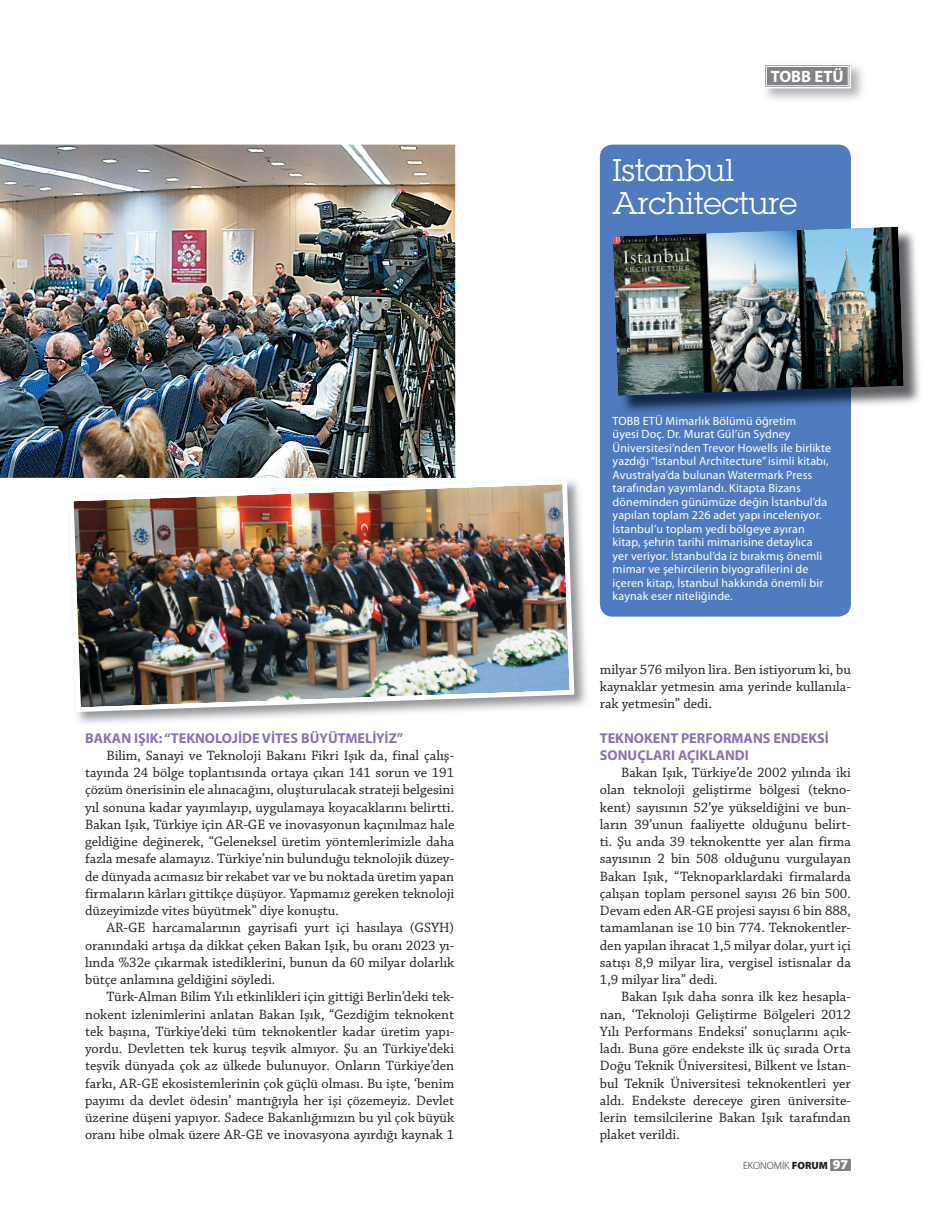
<style>
.page{position:relative;width:936px;height:1212px;background:#fff}
.page>*{position:absolute;margin:0;border:0;box-sizing:border-box;transform-origin:0 0}
.t1{font:30.75px/32.5px "Lubalin Graph Turk";color:#fff}
.t2{font:700 16.5px "Myriad Pro";color:#fff}
.t3{font:14.25px/17.2px "Chaparral Pro";color:#231f20;text-align:justify}
.t4{font:700 14.25px/17.2px "Myriad Pro";color:#8972b3}
.t5{font:12px/13.5px "Myriad Pro";letter-spacing:.01em;color:#fff}
.t6{font:300 10.5px "Myriad Pro";color:#231f20}
.s1{font-weight:900}
.s2{font-weight:900;font-size:13.5px;color:#fff}
.s3{font-weight:900;font-size:9px;color:#808285}
</style>
<div class="page">
<img style="left:0;top:145px;width:455px;height:333px">
<div style="left:830px;top:1159px;width:20px;height:12px;background:#808285"></div>
<svg style="left:763px;top:63px;width:88px;height:26px"></svg>
<div style="left:766px;top:66px;width:82px;height:20px;border:1px solid #fff"></div>
<div style="left:600px;top:145px;width:250px;height:472px;background:#4f7abe;border-radius:13px"></div>
<img style="left:622px;top:231px;width:298px;height:184px">
<img style="left:613px;top:226px;width:290px;height:170px">
<img style="left:77px;top:483px;width:510px;height:241px">
<img style="left:67px;top:477px;width:509px;height:237px">
<p class="t4" style="left:85px;top:730px;width:320px">BAKAN IŞIK: “TEKNOLOJİDE VİTES BÜYÜTMELİYİZ”</p>
<p class="t3" style="left:85px;top:748px;width:371px;text-indent:21px">Bilim, Sanayi ve Teknoloji Bakanı Fikri Işık da, final çalış&shy;tayında 24 bölge toplantısında ortaya çıkan 141 sorun ve 191 çözüm önerisinin ele alınacağını, oluşturulacak strateji belgesini yıl sonuna kadar yayımlayıp, uygulamaya koyacaklarını belirtti.<br>Bakan Işık, Türkiye için AR-GE ve inovasyonun kaçınılmaz hale geldiğine değinerek, “Geleneksel üretim yöntemlerimizle daha fazla mesafe alamayız. Türkiye’nin bulunduğu teknolojik düzey&shy;de dünyada acımasız bir rekabet var ve bu noktada üretim yapan firmaların kârları gittikçe düşüyor. Yapmamız gereken teknoloji düzeyimizde vites büyütmek” diye konuştu.</p>
<p class="t3" style="left:85px;top:920px;width:370px;text-indent:21px">AR-GE harcamalarının gayrisafi yurt içi hasılaya (GSYH) oranındaki artışa da dikkat çeken Bakan Işık, bu oranı 2023 yı&shy;lında %32e çıkarmak istediklerini, bunun da 60 milyar dolarlık bütçe anlamına geldiğini söyledi.</p>
<p class="t3" style="left:85px;top:989px;width:371px;text-indent:21px">Türk-Alman Bilim Yılı etkinlikleri için gittiği Berlin’deki tek&shy;nokent izlenimlerini anlatan Bakan Işık, “Gezdiğim teknokent tek başına, Türkiye’deki tüm teknokentler kadar üretim yapı&shy;yordu. Devletten tek kuruş teşvik almıyor. Şu an Türkiye’deki teşvik dünyada çok az ülkede bulunuyor. Onların Türkiye’den farkı, AR-GE ekosistemlerinin çok güçlü olması. Bu işte, ‘benim payımı da devlet ödesin’ mantığıyla her işi çözemeyiz. Devlet üzerine düşeni yapıyor. Sadece Bakanlığımızın bu yıl çok büyük oranı hibe olmak üzere AR-GE ve inovasyona ayırdığı kaynak 1</p>
<p class="t2" style="left:770px;top:70px;width:74px">TOBB ETÜ</p>
<h1 class="t1" style="left:612px;top:154px;width:186px">Istanbul<br>Architecture</h1>
<p class="t5" style="left:612px;top:415px;width:220px">TOBB ETÜ Mimarlık Bölümü öğretim<br>üyesi Doç. Dr. Murat Gül’ün Sydney Üniversitesi’nden Trevor Howells ile birlikte yazdığı “Istanbul Architecture” isimli kitabı, Avustralya’da bulunan Watermark Press tarafından yayımlandı. Kitapta Bizans döneminden günümüze değin İstanbul’da yapılan toplam 226 adet yapı inceleniyor.<br>İstanbul’u toplam yedi bölgeye ayıran kitap, şehrin tarihi mimarisine detaylıca yer veriyor. İstanbul’da iz bırakmış önemli mimar ve şehircilerin biyografilerini de içeren kitap, İstanbul hakkında önemli bir kaynak eser niteliğinde.</p>
<p class="t3" style="left:600px;top:662px;width:252px">milyar 576 milyon lira. Ben istiyorum ki, bu kaynaklar yetmesin ama yerinde kullanıla&shy;rak yetmesin” dedi.</p>
<p class="t4" style="left:600px;top:730px;width:230px">TEKNOKENT PERFORMANS ENDEKSİ<br>SONUÇLARI AÇIKLANDI</p>
<p class="t3" style="left:600px;top:765px;width:252px;text-indent:21px">Bakan Işık, Türkiye’de 2002 yılında iki olan teknoloji geliştirme bölgesi (tekno&shy;kent) sayısının 52’ye yükseldiğini ve bun&shy;ların 39’unun faaliyette olduğunu belirt&shy;ti. Şu anda 39 teknokentte yer alan firma sayısının 2 bin 508 olduğunu vurgulayan Bakan Işık, “Teknoparklardaki firmalarda çalışan toplam personel sayısı 26 bin 500.<br>Devam eden AR-GE projesi sayısı 6 bin 888, tamamlanan ise 10 bin 774. Teknokentler&shy;den yapılan ihracat 1,5 milyar dolar, yurt içi satışı 8,9 milyar lira, vergisel istisnalar da 1,9 milyar lira” dedi.</p>
<p class="t3" style="left:600px;top:989px;width:252px;text-indent:21px">Bakan Işık daha sonra ilk kez hesapla&shy;nan, ‘Teknoloji Geliştirme Bölgeleri 2012<br>Yılı Performans Endeksi’ sonuçlarını açık&shy;ladı. Buna göre endekste ilk üç sırada Orta Doğu Teknik Üniversitesi, Bilkent ve İstan&shy;bul Teknik Üniversitesi teknokentleri yer aldı. Endekste dereceye giren üniversite&shy;lerin temsilcilerine Bakan Işık tarafından plaket verildi.</p>
<p class="t6" style="left:743px;top:1162px;width:109px">EKONOMİK <span class="s1">FORUM</span> <span class="s2">97</span><span class="s3">i</span></p>
</div>
